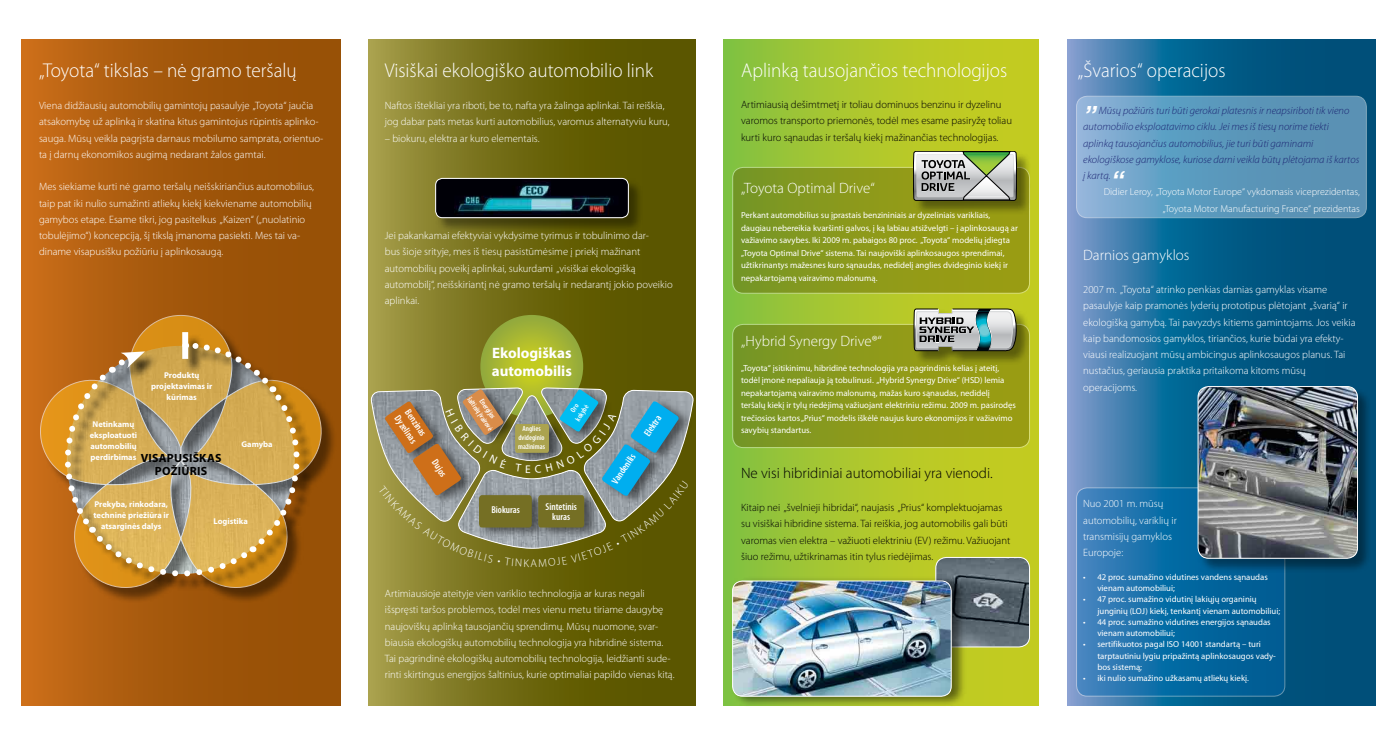
<style>
.page{position:relative;width:1397px;height:745px;background:#fff}
.page>*{position:absolute;margin:0;border:0;box-sizing:border-box;transform-origin:0 0}
.t1{font:italic 700 25px "Arial";color:#fff}
.t2{font:300 20px "Myriad Pro";color:#fff;scale:.96 1}
.t3{font:300 15px "Myriad Pro";color:#fff}
.t4{font:300 15px "Myriad Pro";color:#000}
.t5{font:700 15px/18px "Myriad Pro";color:#fff}
.t6{font:700 11.88px/12.9px "Myriad Pro";letter-spacing:.02em;color:#000}
.t7{font:300 10.62px/16.2px "Myriad Pro";color:#fff}
.t8{font:300 10.62px/16.2px "Myriad Pro";color:#000}
.t9{font:italic 300 10.62px/16.2px "Myriad Pro";color:#1c2674}
.t10{font:300 10px "Myriad Pro";color:#fff}
.t11{font:600 condensed 10px/12px "Myriad Pro";color:#fff}
.t12{font:8.75px/12.5px "Myriad Pro";color:#fff}
.t13{font:700 8.38px/10.9px "Myriad Pro";color:#fff;text-align:center}
.t14{font:600 condensed 7.5px/9px "Myriad Pro";color:#fff;text-align:center}
</style>
<div class="page">
<svg style="left:369px;top:39px;width:326px;height:666px;background:#736d16"></svg>
<svg style="left:1067px;top:39px;width:308px;height:666px;background:#1c6794"></svg>
<svg style="left:1076px;top:96px;width:289px;height:121px;background:#649cc0"></svg>
<div style="left:1075px;top:96px;width:291px;height:122px;border:1px solid #fff;border-radius:11px"></div>
<div style="left:21px;top:39px;width:319px;height:666px;background:linear-gradient(to right,#c36917,#8d4b03)"></div>
<div style="left:41px;top:316px;width:296px;height:287px;background:#000;opacity:.75"></div>
<svg style="left:33px;top:314px;width:294px;height:281px;background:#b26311"></svg>
<div style="left:66px;top:333px;width:248px;height:257px;background:#000;opacity:.75"></div>
<svg style="left:56px;top:339px;width:252px;height:245px;background:#c1954c"></svg>
<div style="left:182px;top:332px;width:6px;height:26px;background:#fff"></div>
<div style="left:723px;top:39px;width:315px;height:666px;background:linear-gradient(to right,#8ac23f,#cfcd1d)"></div>
<div style="left:732px;top:167px;width:297px;height:126px;background:linear-gradient(to right,#799725,#9f9d10);border-radius:11px"></div>
<div style="left:732px;top:167px;width:297px;height:126px;border:1px solid #fff;border-radius:11px"></div>
<img style="left:935px;top:557px;width:94px;height:89px">
<div style="left:935px;top:556px;width:94px;height:91px;border:1px solid #fff;border-radius:11px"></div>
<div style="left:732px;top:324px;width:297px;height:123px;background:linear-gradient(to right,#799725,#9f9d10);border-radius:11px"></div>
<div style="left:732px;top:324px;width:297px;height:124px;border:1px solid #fff;border-radius:11px"></div>
<div style="left:913px;top:151px;width:117px;height:63px;background:#000;opacity:.4"></div>
<svg style="left:913px;top:151px;width:103px;height:49px;background:#a7b0a3"></svg>
<div style="left:914px;top:309px;width:116px;height:56px;background:#000;opacity:.4"></div>
<svg style="left:913px;top:308px;width:105px;height:43px;background:#98a49d"></svg>
<svg style="left:1076px;top:487px;width:208px;height:208px;background:#156ea7"></svg>
<div style="left:1075px;top:487px;width:209px;height:209px;border:1px solid #fff;border-radius:11px"></div>
<div style="left:1197px;top:386px;width:174px;height:186px;background:#000;opacity:.4"></div>
<img style="left:1197px;top:386px;width:160px;height:172px">
<div style="left:1197px;top:386px;width:160px;height:172px;border:1px solid #fff;border-radius:11px"></div>
<div style="left:435px;top:178px;width:208px;height:54px;background:#000;opacity:.4"></div>
<img style="left:435px;top:178px;width:193px;height:39px">
<div style="left:435px;top:178px;width:193px;height:40px;border:1px solid #fff;border-radius:7px"></div>
<div style="left:731px;top:575px;width:235px;height:132px;background:#000;opacity:.5"></div>
<img style="left:732px;top:580px;width:219px;height:115px">
<div style="left:732px;top:580px;width:219px;height:116px;border:1px solid #fff;border-radius:10px"></div>
<svg style="left:480px;top:315px;width:103px;height:102px;background:#a8b730"></svg>
<div style="left:461px;top:384px;width:56px;height:60px;background:#000;opacity:.5"></div>
<div style="left:558px;top:384px;width:53px;height:57px;background:#000;opacity:.5"></div>
<svg style="left:370px;top:387px;width:324px;height:179px;background:#80855b"></svg>
<h2 class="t2" style="left:39px;top:59px;width:270px">„Toyota“ tikslas – nė gramo teršalų</h2>
<p class="t7" style="left:39px;top:97px;width:286px">Viena didžiausių automobilių gamintojų pasaulyje „Toyota“ jaučia atsakomybę už aplinką ir skatina kitus gamintojus rūpintis aplinko&shy;sauga. Mūsų veikla pagrįsta darnaus mobilumo samprata, orientuo&shy;ta į darnų ekonomikos augimą nedarant žalos gamtai.</p>
<p class="t7" style="left:39px;top:179px;width:276px">Mes siekiame kurti nė gramo teršalų neišskiriančius automobilius, taip pat iki nulio sumažinti atliekų kiekį kiekviename automobilių gamybos etape. Esame tikri, jog pasitelkus „Kaizen“ („nuolatinio tobulėjimo“) koncepciją, šį tikslą įmanoma pasiekti. Mes tai va&shy;diname visapusišku požiūriu į aplinkosaugą.</p>
<p class="t13" style="left:151px;top:370px;width:63px">Produktų projektavimas ir kūrimas</p>
<p class="t13" style="left:90px;top:418px;width:49px">Netinkamų eksploatuoti automobilių perdirbimas</p>
<p class="t13" style="left:94px;top:498px;width:77px">Prekyba, rinkodara, techninė priežiūra ir atsarginės dalys</p>
<p class="t13" style="left:241px;top:438px;width:33px">Gamyba</p>
<p class="t6" style="left:155px;top:452px;width:60px;text-indent:19px">usiškas požiūris</p>
<p class="t6" style="left:141px;top:452px;width:15px">Visap</p>
<p class="t13" style="left:213px;top:516px;width:36px">Logistika</p>
<h2 class="t2" style="left:1077px;top:59px;width:155px">„Švarios“ operacijos</h2>
<h1 class="t1" style="left:1082px;top:101px;width:14px">”</h1>
<h2 class="t2" style="left:385px;top:59px;width:281px">Visiškai ekologiško automobilio link</h2>
<h2 class="t2" style="left:741px;top:59px;width:278px">Aplinką tausojančios technologijos</h2>
<p class="t7" style="left:385px;top:97px;width:286px">Naftos ištekliai yra riboti, be to, nafta yra žalinga aplinkai. Tai reiškia, jog dabar pats metas kurti automobilius, varomus alternatyviu kuru,</p>
<p class="t7" style="left:385px;top:130px;width:156px">– biokuru, elektra ar kuro elementais.</p>
<p class="t8" style="left:741px;top:97px;width:272px">Artimiausią dešimtmetį ir toliau dominuos benzinu ir dyzelinu varomos transporto priemonės, todėl mes esame pasiryžę toliau kurti kuro sąnaudas ir teršalų kiekį mažinančias technologijas.</p>
<h3 class="t3" style="left:741px;top:180px;width:135px">„Toyota Optimal Drive“</h3>
<p class="t12" style="left:741px;top:209px;width:278px">Perkant automobilius su įprastais benzininiais ar dyzeliniais varikliais, daugiau nebereikia kvaršinti galvos, į ką labiau atsižvelgti – į aplinkosaugą ar važiavimo savybes. Iki 2009 m. pabaigos 80 proc. „Toyota“ modelių įdiegta „Toyota Optimal Drive“ sistema. Tai naujoviški aplinkosaugos sprendimai, užtikrinantys mažesnes kuro sąnaudas, nedidelį anglies dvideginio kiekį ir nepakartojamą vairavimo malonumą.</p>
<p class="t9" style="left:1082px;top:102px;width:277px;text-indent:15px">Mūsų požiūris turi būti gerokai platesnis ir neapsiriboti tik vieno automobilio eksploatavimo ciklu. Jei mes iš tiesų norime tiekti aplinką tausojančius automobilius, jie turi būti gaminami ekologiškose gamyklose, kuriose darni veikla būtų plėtojama iš kartos į kartą.</p>
<p class="t10" style="left:1103px;top:186px;width:257px">Didier Leroy, „Toyota Motor Europe“ vykdomasis viceprezidentas,</p>
<h1 class="t1" style="left:1110px;top:166px;width:14px">“</h1>
<p class="t10" style="left:1162px;top:203px;width:198px">„Toyota Motor Manufacturing France“ prezidentas</p>
<h3 class="t3" style="left:1082px;top:247px;width:108px">Darnios gamyklos</h3>
<p class="t7" style="left:1082px;top:281px;width:274px">2007 m. „Toyota“ atrinko penkias darnias gamyklas visame pasaulyje kaip pramonės lyderių prototipus plėtojant „švarią“ ir ekologišką gamybą. Tai pavyzdys kitiems gamintojams. Jos veikia kaip bandomosios gamyklos, tiriančios, kurie būdai yra efekty&shy;viausi realizuojant mūsų ambicingus aplinkosaugos planus. Tai nustačius, geriausia praktika pritaikoma kitoms mūsų operacijoms.</p>
<p class="t7" style="left:385px;top:227px;width:289px">Jei pakankamai efektyviai vykdysime tyrimus ir tobulinimo dar-<br>bus šioje srityje, mes iš tiesų pasistūmėsime į priekį mažinant automobilių poveikį aplinkai, sukurdami „visiškai ekologišką automobilį“, neišskiriantį nė gramo teršalų ir nedarantį jokio poveikio aplinkai.</p>
<h3 class="t3" style="left:741px;top:332px;width:142px">„Hybrid Synergy Drive®“</h3>
<p class="t12" style="left:741px;top:361px;width:276px">„Toyota“ įsitikinimu, hibridinė technologija yra pagrindinis kelias į ateitį, todėl įmonė nepaliauja ją tobulinusi. „Hybrid Synergy Drive“ (HSD) lemia nepakartojamą vairavimo malonumą, mažas kuro sąnaudas, nedidelį teršalų kiekį ir tylų riedėjimą važiuojant elektriniu režimu. 2009 m. pasirodęs trečiosios kartos „Prius“ modelis iškėlė naujus kuro ekonomijos ir važiavimo savybių standartus.</p>
<h3 class="t4" style="left:741px;top:465px;width:253px">Ne visi hibridiniai automobiliai yra vienodi.</h3>
<p class="t8" style="left:741px;top:499px;width:271px">Kitaip nei „švelnieji hibridai“, naujasis „Prius“ komplektuojamas su visiškai hibridine sistema. Tai reiškia, jog automobilis gali būti varomas vien elektra – važiuoti elektriniu (EV) režimu. Važiuojant šiuo režimu, užtikrinamas itin tylus riedėjimas.</p>
<p class="t7" style="left:1082px;top:495px;width:95px">Nuo 2001 m. mūsų automobilių, variklių ir transmisijų gamyklos<br>Europoje:</p>
<p class="t12" style="left:1097px;top:571px;width:172px;line-height:11.2px;text-indent:-14px">• 42 proc. sumažino vidutines vandens sąnaudas vienam automobiliui;</p>
<p class="t12" style="left:1097px;top:593px;width:184px;line-height:11.2px;text-indent:-14px">• 47 proc. sumažino vidutinį lakiųjų organinių junginių (LOJ) kiekį, tenkantį vienam automobiliui;</p>
<p class="t12" style="left:1097px;top:616px;width:175px;line-height:11.2px;text-indent:-14px">• 44 proc. sumažino vidutines energijos sąnaudas vienam automobiliui;</p>
<p class="t12" style="left:1097px;top:638px;width:180px;line-height:11.2px;text-indent:-14px">• sertifikuotos pagal ISO 14001 standartą – turi tarptautiniu lygiu pripažintą aplinkosaugos vady&shy;bos sistemą;</p>
<p class="t12" style="left:1082px;top:671px;width:167px">• iki nulio sumažino užkasamų atliekų kiekį.</p>
<h3 class="t5" style="left:491px;top:344px;width:82px">Ekologiškas automobilis</h3>
<p class="t14" style="left:480px;top:389px;width:41px;rotate:56deg">Energijos šaltinių įvairovė</p>
<p class="t14" style="left:566px;top:412px;width:19px;rotate:-56deg">Oro kokybė</p>
<p class="t11" style="left:412px;top:406px;width:33px;rotate:56deg">Benzinas<br>Dyzelinas</p>
<p class="t11" style="left:641px;top:432px;width:25px;rotate:-56deg">Elektra</p>
<p class="t14" style="left:518px;top:423px;width:28px">Anglies dvideginio mažinimas</p>
<p class="t11" style="left:609px;top:479px;width:36px;rotate:-56deg">Vandenilis</p>
<p class="t11" style="left:439px;top:457px;width:20px;rotate:56deg">Dujos</p>
<p class="t11" style="left:491px;top:503px;width:30px">Biokuras</p>
<p class="t11" style="left:545px;top:501px;width:33px;line-height:10px;text-align:center">Sintetinis kuras</p>
<p class="t7" style="left:385px;top:585px;width:291px">Artimiausioje ateityje vien variklio technologija ar kuras negali išspręsti taršos problemos, todėl mes vienu metu tiriame daugybę naujoviškų aplinką tausojančių sprendimų. Mūsų nuomone, svar&shy;biausia ekologiškų automobilių technologija yra hibridinė sistema.<br>Tai pagrindinė ekologiškų automobilių technologija, leidžianti sude&shy;rinti skirtingus energijos šaltinius, kurie optimaliai papildo vienas kitą.</p>
</div>
